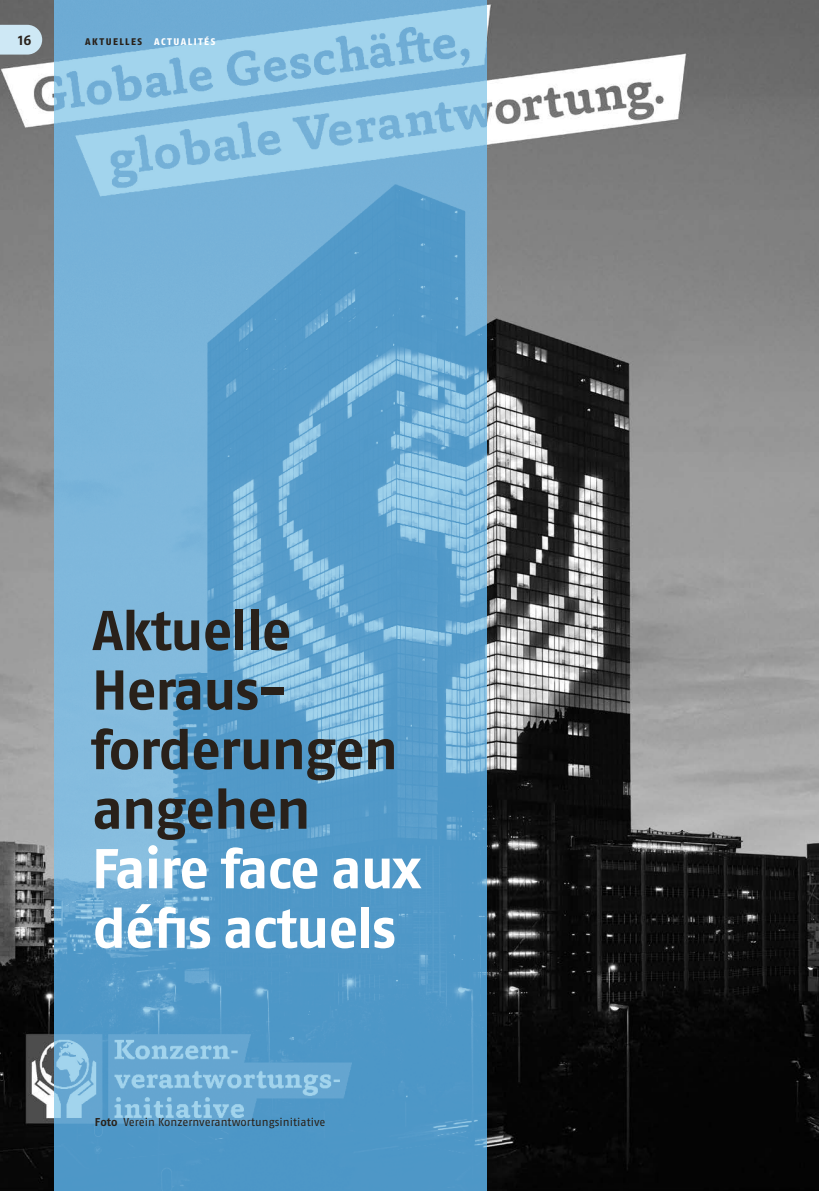
<style>
.page{position:relative;width:819px;height:1191px;background:#fff}
.page>*{position:absolute;margin:0;border:0;box-sizing:border-box;transform-origin:0 0}
.t1{font:700 56px/59.5px "Fago OT";letter-spacing:-.02em;color:#29211a}
.t2{font:700 56px/59.5px "Fago OT";letter-spacing:-.02em;color:#fff}
.t3{font:700 14px "Fago OT";color:#29211a}
.t4{font:11.38px "Fago OT";letter-spacing:.005em;color:#29211a}
.t5{font:800 9.62px "Fago OT";letter-spacing:.155em;color:#fff}
.s1{color:#29211a}
.s2{font-weight:700}
</style>
<div class="page">
<img style="left:0;top:0;width:819px;height:1191px">
<svg style="left:0;top:25px;width:42px;height:30px"></svg>
<img style="left:55px;top:0;width:431px;height:1191px">
<p class="t3" style="left:18px;top:31px;width:15px">16</p>
<p class="t5" style="left:85px;top:36px;width:132px"><span class="s1">AKTUELLES</span> ACTUALITÉS</p>
<h1 class="t1" style="left:91px;top:600px;width:309px">Aktuelle<br>Heraus&shy;forderungen angehen</h1>
<h1 class="t2" style="left:92px;top:839px;width:330px">Faire face aux défis actuels</h1>
<p class="t4" style="left:95px;top:1115px;width:232px"><span class="s2">Foto</span> Verein Konzernverantwortungsinitiative</p>
</div>
